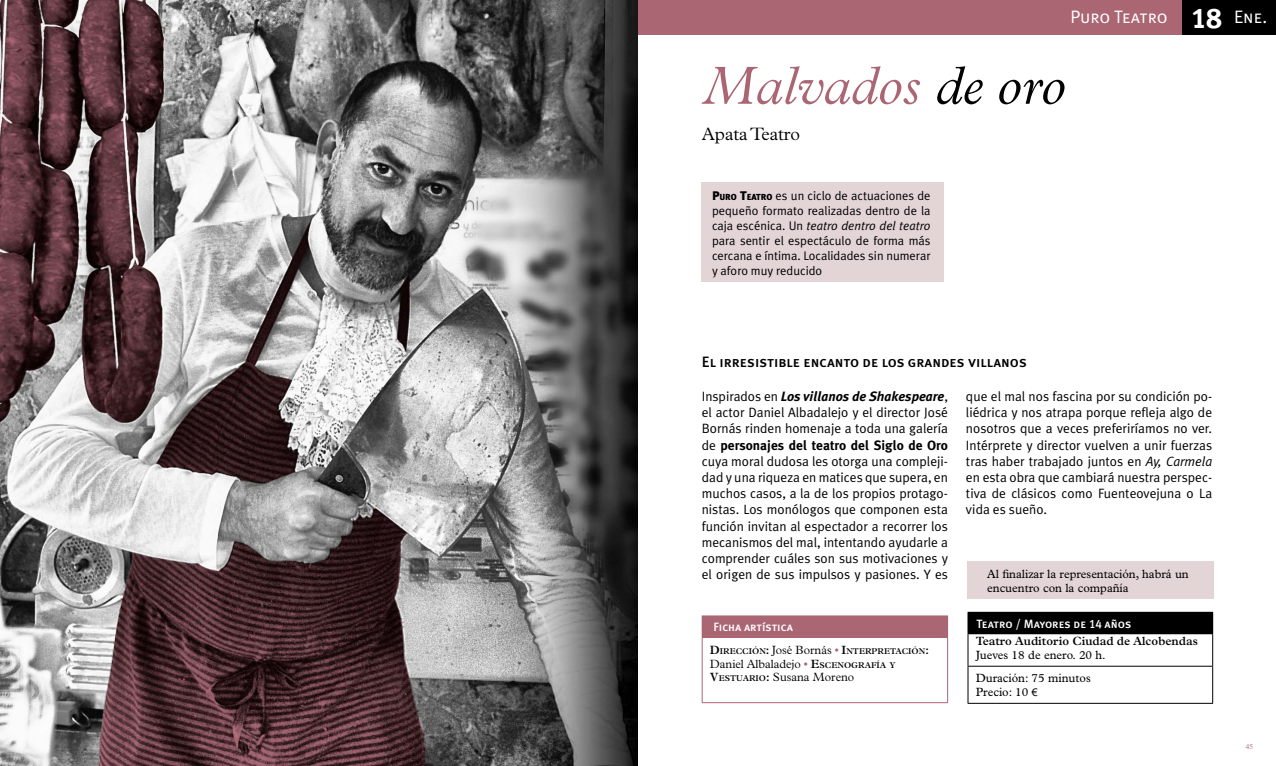
<style>
.page{position:relative;width:1276px;height:766px;background:#fff}
.page>*{position:absolute;margin:0;border:0;box-sizing:border-box;transform-origin:0 0}
.t1{font:italic 300 54px "Plantin";color:#ab6674}
.t2{font:18px "Meta Plus Normal Caps";letter-spacing:-.005em;color:#fff}
.t3{font:300 18px "Plantin";color:#000}
.t4{font:15px "Meta Plus Medium Caps";color:#000}
.t5{font:13.5px/16.2px "Meta Plus Normal";color:#000;text-align:justify}
.t6{font:italic 700 13.5px "Meta Plus";color:#000}
.t7{font:700 13.5px "Meta Plus";color:#000}
.t8{font:12.45px/15px "Meta Plus Normal";color:#000;text-align:justify}
.t9{font:12px/23.4px "Plantin";color:#000}
.t10{font:300 12px/13.6px "Plantin";color:#000}
.t11{font:12px "Meta Plus Medium Caps";color:#fff}
.t12{font:600 12px "Plantin";color:#000}
.t13{font:600 8.4px "Plantin";color:#000}
.t14{font:300 7.65px "Plantin";color:#ab6674}
.s1{color:#000}
.s2{font-family:"Meta Plus";font-weight:900}
.s3{font-family:"Meta Plus";font-weight:900;font-size:8.7px}
.s4{font-style:italic}
.s5{font-family:"Meta Plus Bold Caps";font-size:28.5px}
.s6{font-family:"Meta Plus Normal";font-weight:400;font-style:normal}
.s7{font-family:"Meta Plus Normal";font-weight:400}
.s8{font-size:12px}
.s9{font-weight:300;font-size:12px}
.s10{font-weight:300;font-size:12px;color:#ab6674}
.s11{color:#ab6674}
.s12{font-weight:600}
.s13{font-weight:600;font-size:8.4px}
.s14{font-family:"Arial";font-size:10.5px}
</style>
<div class="page">
<div style="left:1181px;top:0;width:95px;height:35px;background:#000"></div>
<div style="left:638px;top:0;width:543px;height:35px;background:#ab6674"></div>
<div style="left:702px;top:615px;width:245px;height:22px;background:#ab6674"></div>
<hr style="left:702px;top:615px;width:246px;height:1px;background:#ab6674">
<svg style="left:947px;top:616px;width:1px;height:20px"></svg>
<hr style="left:702px;top:636px;width:246px;height:1px;background:#ab6674">
<hr style="left:702px;top:637px;width:1px;height:65px;background:#ab6674">
<hr style="left:947px;top:637px;width:1px;height:65px;background:#ab6674">
<hr style="left:702px;top:702px;width:246px;height:1px;background:#ab6674">
<div style="left:968px;top:612px;width:244px;height:21px;background:#000"></div>
<hr style="left:967px;top:611px;width:246px;height:1px;background:#000">
<svg style="left:967px;top:612px;width:1px;height:21px"></svg>
<svg style="left:1212px;top:612px;width:1px;height:21px"></svg>
<hr style="left:967px;top:634px;width:1px;height:31px;background:#000">
<hr style="left:1212px;top:634px;width:1px;height:31px;background:#000">
<hr style="left:967px;top:665px;width:246px;height:1px;background:#000">
<hr style="left:967px;top:666px;width:1px;height:36px;background:#000">
<hr style="left:1212px;top:666px;width:1px;height:36px;background:#000">
<hr style="left:967px;top:702px;width:246px;height:1px;background:#000">
<hr style="left:967px;top:633px;width:246px;height:1px;background:#000">
<img style="left:0;top:0;width:638px;height:765px">
<div style="left:701px;top:183px;width:242px;height:99px;background:#e3d4d6"></div>
<div style="left:967px;top:561px;width:246px;height:37px;background:#e3d4d6"></div>
<h2 class="t2" style="left:1070px;top:7px;width:99px">Puro Teatro</h2>
<h1 class="t1" style="left:702px;top:56px;width:365px">Malvados <span class="s1">de oro</span></h1>
<h2 class="t3" style="left:702px;top:124px;width:100px">Apata Teatro</h2>
<p class="t8" style="left:712px;top:188px;width:220px"><span class="s2">P</span><span class="s3">URO</span> <span class="s2">T</span><span class="s3">EATRO</span> es un ciclo de actuaciones de pequeño formato realizadas dentro de la caja escénica. Un <span class="s4">teatro dentro del teatro </span>para sentir el espectáculo de forma más cercana e íntima. Localidades sin numerar y aforo muy reducido</p>
<h2 class="t2" style="left:1191px;top:7px;width:78px"><span class="s5">18</span> Ene.</h2>
<p class="t4" style="left:702px;top:353px;width:326px">El irresistible encanto de los grandes villanos</p>
<p class="t6" style="left:702px;top:388px;width:248px"><span class="s6">Inspirados en</span> Los villanos de Shakespeare<span class="s6">,</span></p>
<p class="t5" style="left:702px;top:404px;width:248px">el actor Daniel Albadalejo y el director José<br>Bornás rinden homenaje a toda una galería</p>
<p class="t7" style="left:702px;top:437px;width:248px"><span class="s7">de</span> personajes del teatro del Siglo de Oro</p>
<p class="t5" style="left:702px;top:452px;width:248px">cuya moral dudosa les otorga una compleji&shy;dad y una riqueza en matices que supera, en muchos casos, a la de los propios protago&shy;nistas. Los monólogos que componen esta función invitan al espectador a recorrer los mecanismos del mal, intentando ayudarle a comprender cuáles son sus motivaciones y el origen de sus impulsos y pasiones. Y es</p>
<p class="t5" style="left:966px;top:388px;width:248px">que el mal nos fascina por su condición po&shy;liédrica y nos atrapa porque refleja algo de nosotros que a veces preferiríamos no ver.<br>Intérprete y director vuelven a unir fuerzas tras haber trabajado juntos en <span class="s4">Ay, Carmela </span>en esta obra que cambiará nuestra perspec&shy;tiva de clásicos como Fuenteovejuna o La vida es sueño.</p>
<p class="t9" style="left:987px;top:567px;width:203px;line-height:13.6px">Al finalizar la representación, habrá un encuentro con la compañía</p>
<p class="t11" style="left:713px;top:620px;width:81px">Ficha artística</p>
<p class="t13" style="left:710px;top:646px;width:220px"><span class="s8">D</span>IRECCIÓN<span class="s8">:</span> <span class="s9">José Bornás</span> <span class="s10">•</span> <span class="s8">I</span>NTERPRETACIÓN<span class="s8">:</span></p>
<p class="t10" style="left:710px;top:656px;width:187px">Daniel Albaladejo <span class="s11">•</span> <span class="s12">E</span><span class="s13">SCENOGRAFÍA Y<br></span><span class="s12">V</span><span class="s13">ESTUARIO</span><span class="s12">:</span> Susana Moreno</p>
<p class="t11" style="left:976px;top:616px;width:156px">Teatro / Mayores de 14 años</p>
<p class="t12" style="left:975px;top:633px;width:224px">Teatro Auditorio Ciudad de Alcobendas</p>
<p class="t9" style="left:975px;top:642px;width:132px">Jueves 18 de enero. 20 h.<br>Duración: 75 minutos</p>
<p class="t9" style="left:975px;top:679px;width:63px">Precio: 10 <span class="s14">€</span></p>
<p class="t14" style="left:1245px;top:742px;width:9px">45</p>
</div>
